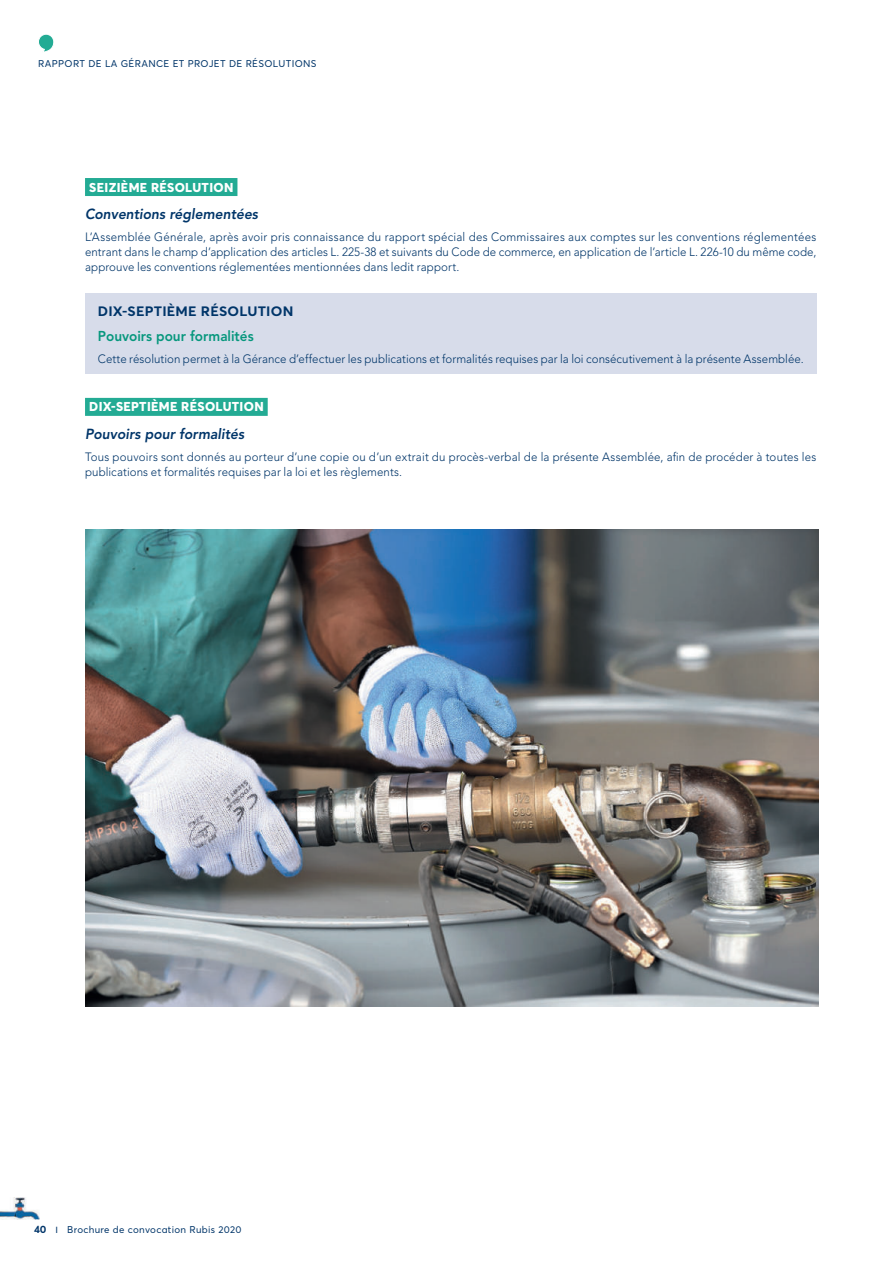
<style>
.page{position:relative;width:893px;height:1263px;background:#fff}
.page>*{position:absolute;margin:0;border:0;box-sizing:border-box;transform-origin:0 0}
.t1{font:italic 800 14.55px "Avenir LT Std";color:#003569;scale:.95 1}
.t2{font:800 14.25px "Avenir LT Std";color:#06977d;scale:.95 1}
.t3{font:700 13.5px "Averta";letter-spacing:.015em;color:#003569;scale:1.05 1}
.t4{font:800 12.75px "Averta";letter-spacing:.025em;color:#fff}
.t5{font:300 12px/15px "Avenir LT Std";letter-spacing:.005em;color:#003569;text-align:justify;scale:.96 1}
.t6{font:9.75px "Averta";letter-spacing:.03em;color:#003569}
.s1{font-weight:700;font-size:10.5px}
.s2{font-size:10.8px}
</style>
<div class="page">
<div style="left:85px;top:178px;width:152px;height:18px;background:#23ab94"></div>
<div style="left:85px;top:293px;width:731px;height:81px;background:#d7dcea"></div>
<div style="left:85px;top:398px;width:183px;height:18px;background:#23ab94"></div>
<img style="left:85px;top:530px;width:733px;height:476px">
<img style="left:0;top:1197px;width:40px;height:22px">
<svg style="left:39px;top:34px;width:15px;height:18px"></svg>
<div style="left:41px;top:37px;width:10px;height:10px;background:#23ab94"></div>
<p class="t6" style="left:38px;top:58px;width:280px">RAPPORT DE LA GÉRANCE ET PROJET DE RÉSOLUTIONS</p>
<p class="t4" style="left:89px;top:179px;width:146px">SEIZIÈME RÉSOLUTION</p>
<p class="t1" style="left:85px;top:208px;width:184px">Conventions réglementées</p>
<p class="t5" style="left:85px;top:230px;width:763px">L’Assemblée Générale, après avoir pris connaissance du rapport spécial des Commissaires aux comptes sur les conventions réglementées entrant dans le champ d’application des articles L. 225-38 et suivants du Code de commerce, en application de l’article L. 226-10 du même code, approuve les conventions réglementées mentionnées dans ledit rapport.</p>
<p class="t3" style="left:98px;top:304px;width:188px">DIX-SEPTIÈME RÉSOLUTION</p>
<p class="t2" style="left:98px;top:328px;width:166px">Pouvoirs pour formalités</p>
<p class="t5" style="left:98px;top:352px;width:737px">Cette résolution permet à la Gérance d’effectuer les publications et formalités requises par la loi consécutivement à la présente Assemblée.</p>
<p class="t4" style="left:89px;top:399px;width:176px">DIX-SEPTIÈME RÉSOLUTION</p>
<p class="t1" style="left:85px;top:427px;width:169px">Pouvoirs pour formalités</p>
<p class="t5" style="left:85px;top:450px;width:763px">Tous pouvoirs sont donnés au porteur d’une copie ou d’un extrait du procès-verbal de la présente Assemblée, afin de procéder à toutes les publications et formalités requises par la loi et les règlements.</p>
<p class="t6" style="left:34px;top:1224px;width:209px"><span class="s1">40</span> <span class="s2">i</span> Brochure de convocation Rubis 2020</p>
</div>
